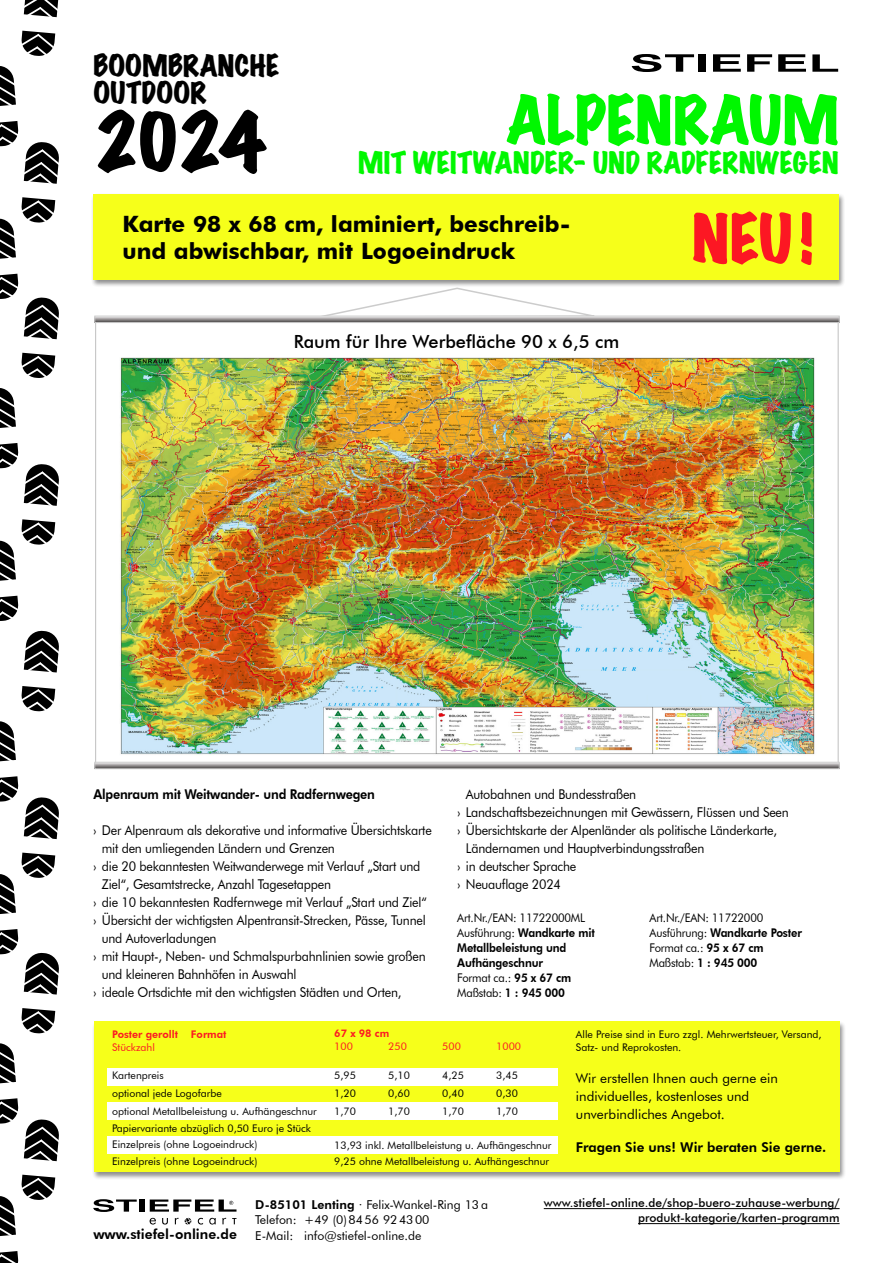
<style>
.page{position:relative;width:893px;height:1263px;background:#fff}
.page>*{position:absolute;margin:0;border:0;box-sizing:border-box;transform-origin:0 0}
.t1{font:expanded 70.5px "Marker Felt";color:#000}
.t2{font:expanded 60px "Marker Felt";letter-spacing:.005em;color:#00f700}
.t3{font:expanded 60px "Marker Felt";color:#fc1723}
.t4{font:expanded 27px "Marker Felt";letter-spacing:.01em;color:#00f700}
.t5{font:expanded 27px/27px "Marker Felt";letter-spacing:.005em;color:#000}
.t6{font:700 24.3px "Arial";color:#000;scale:2.1 1}
.t7{font:700 22.5px/27px "Futura BT";color:#000}
.t8{font:500 18.15px "Futura BT";color:#000}
.t9{font:800 13.8px "Futura BT";color:#000}
.t10{font:13.5px "Futura BT";letter-spacing:-.015em;color:#000;scale:.93 1}
.t11{font:13.5px/18px "Futura BT";letter-spacing:-.015em;color:#000}
.t12{font:800 13.5px "Futura BT";letter-spacing:-.015em;color:#000;scale:.93 1}
.t13{font:800 13.5px "Futura BT";letter-spacing:-.015em;color:#000}
.t14{font:12.3px/15.3px "Futura BT";color:#000}
.t15{font:800 12px/15px "Futura BT";letter-spacing:-.015em;color:#000;scale:.93 1}
.t16{font:500 12px/15px "Futura BT";color:#000;text-align:right}
.t17{font:12px/15px "Futura BT";letter-spacing:-.015em;color:#000;scale:.93 1}
.t18{font:10.5px/18px "Futura BT";color:#000}
.t19{font:800 10.5px "Futura BT";color:#fc1723}
.t20{font:10.5px "Futura BT";color:#fc1723}
.s1{font-weight:400}
.s2{font-weight:800}
</style>
<div class="page">
<svg style="left:93px;top:1199px;width:44px;height:13px"></svg>
<div style="left:139px;top:1199px;width:6px;height:12px;background:#000"></div>
<svg style="left:150px;top:1199px;width:86px;height:12px"></svg>
<svg style="left:222px;top:1218px;width:4px;height:6px"></svg>
<svg style="left:209px;top:1218px;width:7px;height:6px"></svg>
<svg style="left:198px;top:1218px;width:5px;height:6px"></svg>
<svg style="left:162px;top:1218px;width:6px;height:6px"></svg>
<svg style="left:232px;top:1218px;width:4px;height:6px"></svg>
<svg style="left:150px;top:1218px;width:6px;height:6px"></svg>
<svg style="left:185px;top:1218px;width:6px;height:6px"></svg>
<div style="left:91px;top:193px;width:755px;height:95px;background:#000;opacity:.5"></div>
<div style="left:93px;top:194px;width:746px;height:85px;background:#f6ff1a"></div>
<svg style="left:0;top:0;width:59px;height:1263px"></svg>
<div style="left:91px;top:1020px;width:755px;height:160px;background:#000;opacity:.5"></div>
<div style="left:94px;top:1021px;width:746px;height:150px;background:#f6ff1a"></div>
<div style="left:107px;top:1068px;width:451px;height:17px;background:#fff"></div>
<div style="left:107px;top:1102px;width:451px;height:17px;background:#fff"></div>
<div style="left:107px;top:1136px;width:451px;height:17px;background:#fff"></div>
<hr style="left:544px;top:1208px;width:296px;height:1px;background:#000">
<hr style="left:638px;top:1223px;width:202px;height:1px;background:#000">
<img style="left:120px;top:357px;width:695px;height:398px">
<svg style="left:96px;top:764px;width:742px;height:3px;background:#979394"></svg>
<div style="left:94px;top:762px;width:746px;height:7px;border:1px solid #ccc"></div>
<svg style="left:317px;top:287px;width:292px;height:29px"></svg>
<svg style="left:96px;top:318px;width:742px;height:3px;background:#928e8e"></svg>
<div style="left:94px;top:316px;width:746px;height:7px;border:1px solid #ccc"></div>
<h3 class="t5" style="left:93px;top:51px;width:187px">BOOMBRANCHE<br>OUTDOOR</h3>
<h3 class="t6" style="left:630px;top:46px;width:101px">STIEFEL</h3>
<h2 class="t2" style="left:506px;top:73px;width:334px">ALPENRAUM</h2>
<h3 class="t4" style="left:358px;top:141px;width:482px">MIT WEITWANDER- UND RADFERNWEGEN</h3>
<h2 class="t3" style="left:692px;top:191px;width:122px">NEU!</h2>
<h1 class="t1" style="left:93px;top:86px;width:173px">2024</h1>
<h3 class="t7" style="left:122px;top:210px;width:449px">Karte 98 x 68 cm, laminiert, beschreib&shy;und abwischbar, mit Logoeindruck</h3>
<h3 class="t8" style="left:294px;top:330px;width:327px">Raum für Ihre Werbefläche 90 x 6,5 cm</h3>
<p class="t12" style="left:93px;top:786px;width:304px">Alpenraum mit Weitwander- und Radfernwegen</p>
<p class="t10" style="left:93px;top:822px;width:365px">› Der Alpenraum als dekorative und informative Übersichtskarte</p>
<p class="t10" style="left:102px;top:840px;width:252px">mit den umliegenden Ländern und Grenzen</p>
<p class="t10" style="left:93px;top:858px;width:353px">› die 20 bekanntesten Weitwanderwege mit Verlauf „Start und</p>
<p class="t10" style="left:102px;top:876px;width:248px">Ziel“, Gesamtstrecke, Anzahl Tagesetappen</p>
<p class="t10" style="left:93px;top:894px;width:360px">› die 10 bekanntesten Radfernwege mit Verlauf „Start und Ziel“</p>
<p class="t10" style="left:93px;top:912px;width:359px">› Übersicht der wichtigsten Alpentransit-Strecken, Pässe, Tunnel</p>
<p class="t10" style="left:102px;top:930px;width:125px">und Autoverladungen</p>
<p class="t10" style="left:93px;top:948px;width:359px">› mit Haupt-, Neben- und Schmalspurbahnlinien sowie großen</p>
<p class="t10" style="left:102px;top:966px;width:211px">und kleineren Bahnhöfen in Auswahl</p>
<p class="t10" style="left:93px;top:984px;width:333px">› ideale Ortsdichte mit den wichtigsten Städten und Orten,</p>
<p class="t10" style="left:466px;top:786px;width:185px">Autobahnen und Bundesstraßen</p>
<p class="t10" style="left:457px;top:804px;width:358px">› Landschaftsbezeichnungen mit Gewässern, Flüssen und Seen</p>
<p class="t10" style="left:457px;top:822px;width:345px">› Übersichtskarte der Alpenländer als politische Länderkarte,</p>
<p class="t10" style="left:466px;top:840px;width:258px">Ländernamen und Hauptverbindungsstraßen</p>
<p class="t10" style="left:457px;top:858px;width:129px">› in deutscher Sprache</p>
<p class="t10" style="left:457px;top:876px;width:113px">› Neuauflage 2024</p>
<p class="t15" style="left:457px;top:910px;width:149px"><span class="s1">Art.Nr./EAN: 11722000ML<br>Ausführung:</span> Wandkarte mit<br>Metallbeleistung und<br>Aufhängeschnur<br><span class="s1">Format ca.:</span> 95 x 67 cm<br><span class="s1">Maßstab:</span> 1 : 945 000</p>
<p class="t17" style="left:650px;top:910px;width:165px">Art.Nr./EAN: 11722000<br>Ausführung: <span class="s2">Wandkarte Poster<br></span>Format ca.: <span class="s2">95 x 67 cm<br></span>Maßstab: <span class="s2">1 : 945 000</span></p>
<p class="t19" style="left:334px;top:1027px;width:56px">67 x 98 cm</p>
<p class="t20" style="left:334px;top:1040px;width:20px">100</p>
<p class="t20" style="left:388px;top:1040px;width:20px">250</p>
<p class="t20" style="left:442px;top:1040px;width:20px">500</p>
<p class="t20" style="left:496px;top:1040px;width:26px">1000</p>
<p class="t18" style="left:334px;top:1066px;width:23px">5,95</p>
<p class="t18" style="left:388px;top:1066px;width:23px">5,10</p>
<p class="t18" style="left:442px;top:1066px;width:23px">4,25</p>
<p class="t18" style="left:496px;top:1066px;width:23px">3,45</p>
<p class="t18" style="left:334px;top:1084px;width:23px">1,20</p>
<p class="t18" style="left:388px;top:1084px;width:23px">0,60</p>
<p class="t18" style="left:442px;top:1084px;width:23px">0,40</p>
<p class="t18" style="left:496px;top:1084px;width:23px">0,30</p>
<p class="t18" style="left:334px;top:1102px;width:23px">1,70</p>
<p class="t18" style="left:388px;top:1102px;width:23px">1,70</p>
<p class="t18" style="left:442px;top:1102px;width:23px">1,70</p>
<p class="t18" style="left:496px;top:1102px;width:23px">1,70</p>
<p class="t18" style="left:334px;top:1136px;width:219px">13,93 inkl. Metallbeleistung u. Aufhängeschnur</p>
<p class="t19" style="left:112px;top:1028px;width:116px">Poster gerollt Format</p>
<p class="t20" style="left:112px;top:1040px;width:44px">Stückzahl</p>
<p class="t18" style="left:112px;top:1066px;width:206px">Kartenpreis<br>optional jede Logofarbe<br>optional Metallbeleistung u. Aufhängeschnur</p>
<p class="t18" style="left:112px;top:1135px;width:147px">Einzelpreis (ohne Logoeindruck)</p>
<p class="t18" style="left:112px;top:1119px;width:200px">Papiervariante abzüglich 0,50 Euro je Stück</p>
<p class="t18" style="left:112px;top:1153px;width:147px">Einzelpreis (ohne Logoeindruck)</p>
<p class="t18" style="left:334px;top:1153px;width:216px">9,25 ohne Metallbeleistung u. Aufhängeschnur</p>
<p class="t18" style="left:576px;top:1027px;width:247px;line-height:13.5px">Alle Preise sind in Euro zzgl. Mehrwertsteuer, Versand,<br>Satz- und Reprokosten.</p>
<p class="t11" style="left:576px;top:1069px;width:204px">Wir erstellen Ihnen auch gerne ein individuelles, kostenloses und unverbindliches Angebot.</p>
<p class="t13" style="left:576px;top:1139px;width:252px">Fragen Sie uns! Wir beraten Sie gerne.</p>
<p class="t9" style="left:93px;top:1225px;width:145px">www.stiefel-online.de</p>
<p class="t14" style="left:255px;top:1197px;width:234px"><span class="s2">D-85101 Lenting</span> · Felix-Wankel-Ring 13 a<br>Telefon: +49 (0)8456 924300<br>E-Mail: info@stiefel-online.de</p>
<p class="t16" style="left:544px;top:1195px;width:297px">www.stiefel-online.de/shop-buero-zuhause-werbung/ produkt-kategorie/karten-programm</p>
</div>
